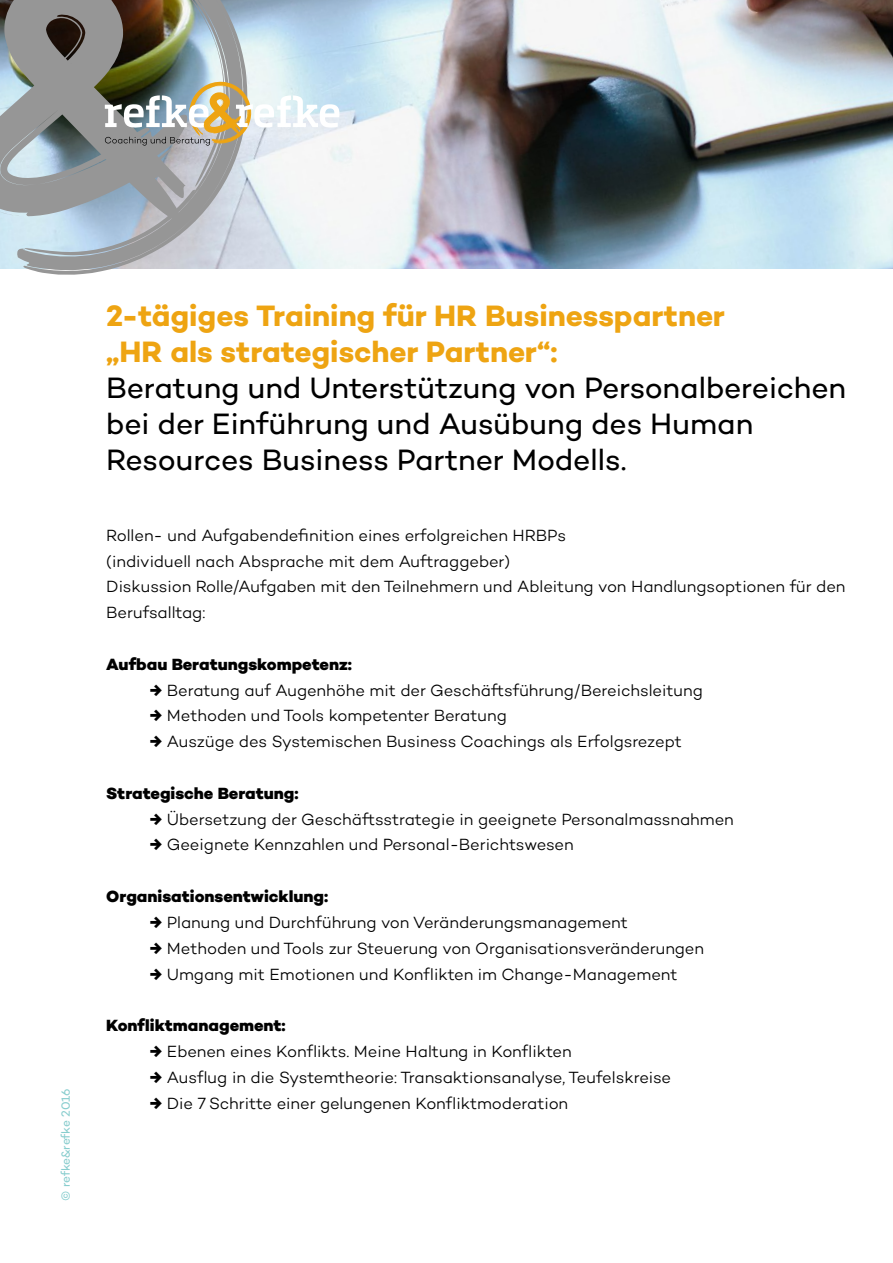
<style>
.page{position:relative;width:893px;height:1263px;background:#fff}
.page>*{position:absolute;margin:0;border:0;box-sizing:border-box;transform-origin:0 0}
.t1{font:30px/36px "Campton";letter-spacing:-.005em;color:#000}
.t2{font:30px/36px "Campton Bold DEMO";color:#eea412}
.t3{font:300 16.5px/25.8px "Campton";letter-spacing:-.005em;color:#000}
.t4{font:800 16.5px "Campton";color:#000}
.t5{font:12px "Campton";letter-spacing:-.015em;color:#88cdce}
.s1{font-weight:800}
</style>
<div class="page">
<img style="left:248px;top:0;width:645px;height:268px">
<svg style="left:0;top:222px;width:248px;height:53px;background:#bfc8d1"></svg>
<img style="left:0;top:0;width:340px;height:222px">
<p class="t5" style="left:58px;top:1201px;width:114px;rotate:-90deg">© refke&amp;refke 2016</p>
<h1 class="t2" style="left:106px;top:298px;width:620px">2-tägiges Training für HR Businesspartner „HR als strategischer Partner“:</h1>
<h1 class="t1" style="left:106px;top:369px;width:741px">Beratung und Unterstützung von Personalbereichen bei der Einführung und Ausübung des Human<br>Resources Business Partner Modells.</h1>
<p class="t3" style="left:106px;top:522px;width:741px">Rollen- und Aufgabendefinition eines erfolgreichen HRBPs<br>(individuell nach Absprache mit dem Auftraggeber)<br>Diskussion Rolle/Aufgaben mit den Teilnehmern und Ableitung von Handlungsoptionen für den Berufsalltag:</p>
<p class="t4" style="left:106px;top:654px;width:247px">Aufbau Beratungskompetenz:</p>
<p class="t3" style="left:150px;top:677px;width:555px"><span class="s1">→</span> Beratung auf Augenhöhe mit der Geschäftsführung/Bereichsleitung</p>
<p class="t3" style="left:150px;top:703px;width:359px"><span class="s1">→</span> Methoden und Tools kompetenter Beratung</p>
<p class="t3" style="left:150px;top:728px;width:534px"><span class="s1">→</span> Auszüge des Systemischen Business Coachings als Erfolgsrezept</p>
<p class="t4" style="left:106px;top:783px;width:194px">Strategische Beratung:</p>
<p class="t3" style="left:150px;top:806px;width:586px"><span class="s1">→</span> Übersetzung der Geschäftsstrategie in geeignete Personalmassnahmen</p>
<p class="t3" style="left:150px;top:832px;width:425px"><span class="s1">→</span> Geeignete Kennzahlen und Personal-Berichtswesen</p>
<p class="t4" style="left:106px;top:886px;width:223px">Organisationsentwicklung:</p>
<p class="t3" style="left:150px;top:909px;width:480px"><span class="s1">→</span> Planung und Durchführung von Veränderungsmanagement</p>
<p class="t3" style="left:150px;top:935px;width:556px"><span class="s1">→</span> Methoden und Tools zur Steuerung von Organisationsveränderungen</p>
<p class="t3" style="left:150px;top:961px;width:529px"><span class="s1">→</span> Umgang mit Emotionen und Konflikten im Change-Management</p>
<p class="t4" style="left:106px;top:1015px;width:181px">Konfliktmanagement:</p>
<p class="t3" style="left:150px;top:1038px;width:423px"><span class="s1">→</span> Ebenen eines Konflikts. Meine Haltung in Konflikten</p>
<p class="t3" style="left:150px;top:1064px;width:523px"><span class="s1">→</span> Ausflug in die Systemtheorie: Transaktionsanalyse, Teufelskreise</p>
<p class="t3" style="left:150px;top:1090px;width:420px"><span class="s1">→</span> Die 7 Schritte einer gelungenen Konfliktmoderation</p>
</div>
